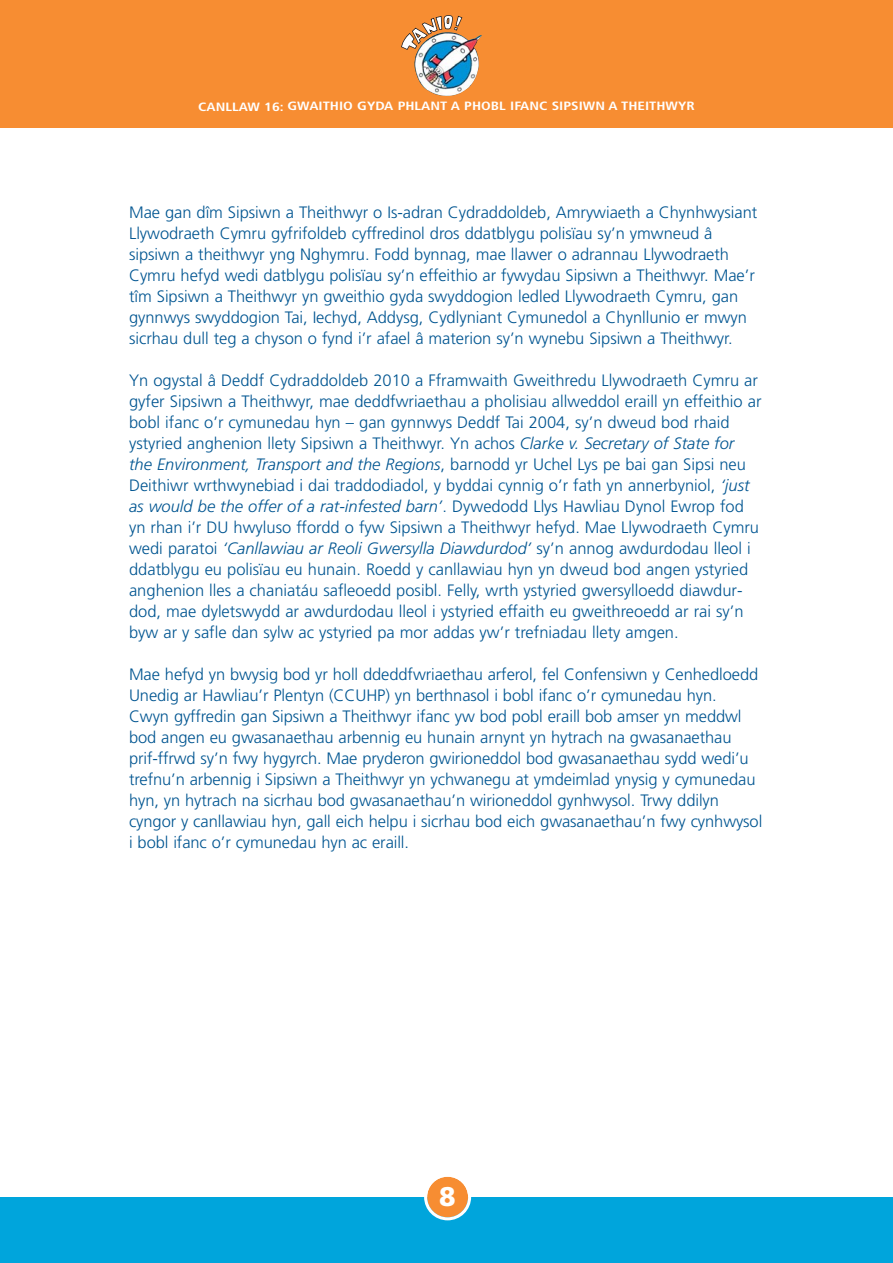
<style>
.page{position:relative;width:893px;height:1263px;background:#fff}
.page>*{position:absolute;margin:0;border:0;box-sizing:border-box;transform-origin:0 0}
.t1{font:900 27px "Frutiger";color:#fff}
.t2{font:300 16.5px/21px "Frutiger";letter-spacing:-.005em;color:#005591}
.t3{font:700 condensed 12px "Frutiger";color:#fff;scale:1.25 1}
.s1{font-style:italic}
</style>
<div class="page">
<div style="left:0;top:1198px;width:893px;height:65px;background:#00a5dc"></div>
<svg style="left:424px;top:1176px;width:47px;height:44px"></svg>
<div style="left:0;top:0;width:893px;height:128px;background:#f78d32"></div>
<svg style="left:401px;top:15px;width:61px;height:35px"></svg>
<img style="left:414px;top:32px;width:68px;height:64px">
<p class="t3" style="left:198px;top:101px;width:399px">CANLLAW 16: GWAITHIO GYDA PHLANT A PHOBL IFANC SIPSIWN A THEITHWYR</p>
<p class="t2" style="left:129px;top:203px;width:630px">Mae gan dîm Sipsiwn a Theithwyr o Is-adran Cydraddoldeb, Amrywiaeth a Chynhwysiant Llywodraeth Cymru gyfrifoldeb cyffredinol dros ddatblygu polisïau sy’n ymwneud â sipsiwn a theithwyr yng Nghymru. Fodd bynnag, mae llawer o adrannau Llywodraeth Cymru hefyd wedi datblygu polisïau sy’n effeithio ar fywydau Sipsiwn a Theithwyr. Mae’r tîm Sipsiwn a Theithwyr yn gweithio gyda swyddogion ledled Llywodraeth Cymru, gan gynnwys swyddogion Tai, Iechyd, Addysg, Cydlyniant Cymunedol a Chynllunio er mwyn sicrhau dull teg a chyson o fynd i’r afael â materion sy’n wynebu Sipsiwn a Theithwyr.</p>
<p class="t2" style="left:129px;top:371px;width:634px">Yn ogystal â Deddf Cydraddoldeb 2010 a Fframwaith Gweithredu Llywodraeth Cymru ar gyfer Sipsiwn a Theithwyr, mae deddfwriaethau a pholisiau allweddol eraill yn effeithio ar bobl ifanc o’r cymunedau hyn – gan gynnwys Deddf Tai 2004, sy’n dweud bod rhaid ystyried anghenion llety Sipsiwn a Theithwyr. Yn achos <span class="s1">Clarke v. Secretary of State for<br>the Environment, Transport and the Regions</span>, barnodd yr Uchel Lys pe bai gan Sipsi neu Deithiwr wrthwynebiad i dai traddodiadol, y byddai cynnig o’r fath yn annerbyniol, <span class="s1">‘just as would be the offer of a rat-infested barn’</span>. Dywedodd Llys Hawliau Dynol Ewrop fod yn rhan i’r DU hwyluso ffordd o fyw Sipsiwn a Theithwyr hefyd. Mae Llywodraeth Cymru wedi paratoi <span class="s1">‘Canllawiau ar Reoli Gwersylla Diawdurdod’</span> sy’n annog awdurdodau lleol i ddatblygu eu polisïau eu hunain. Roedd y canllawiau hyn yn dweud bod angen ystyried anghenion lles a chaniatáu safleoedd posibl. Felly, wrth ystyried gwersylloedd diawdur&shy;dod, mae dyletswydd ar awdurdodau lleol i ystyried effaith eu gweithreoedd ar rai sy’n byw ar y safle dan sylw ac ystyried pa mor addas yw’r trefniadau llety amgen.</p>
<p class="t2" style="left:129px;top:665px;width:635px">Mae hefyd yn bwysig bod yr holl ddeddfwriaethau arferol, fel Confensiwn y Cenhedloedd Unedig ar Hawliau’r Plentyn (CCUHP) yn berthnasol i bobl ifanc o’r cymunedau hyn.<br>Cwyn gyffredin gan Sipsiwn a Theithwyr ifanc yw bod pobl eraill bob amser yn meddwl bod angen eu gwasanaethau arbennig eu hunain arnynt yn hytrach na gwasanaethau prif-ffrwd sy’n fwy hygyrch. Mae pryderon gwirioneddol bod gwasanaethau sydd wedi’u trefnu’n arbennig i Sipsiwn a Theithwyr yn ychwanegu at ymdeimlad ynysig y cymunedau hyn, yn hytrach na sicrhau bod gwasanaethau’n wirioneddol gynhwysol. Trwy ddilyn cyngor y canllawiau hyn, gall eich helpu i sicrhau bod eich gwasanaethau’n fwy cynhwysol i bobl ifanc o’r cymunedau hyn ac eraill.</p>
<h1 class="t1" style="left:439px;top:1186px;width:18px">8</h1>
</div>
